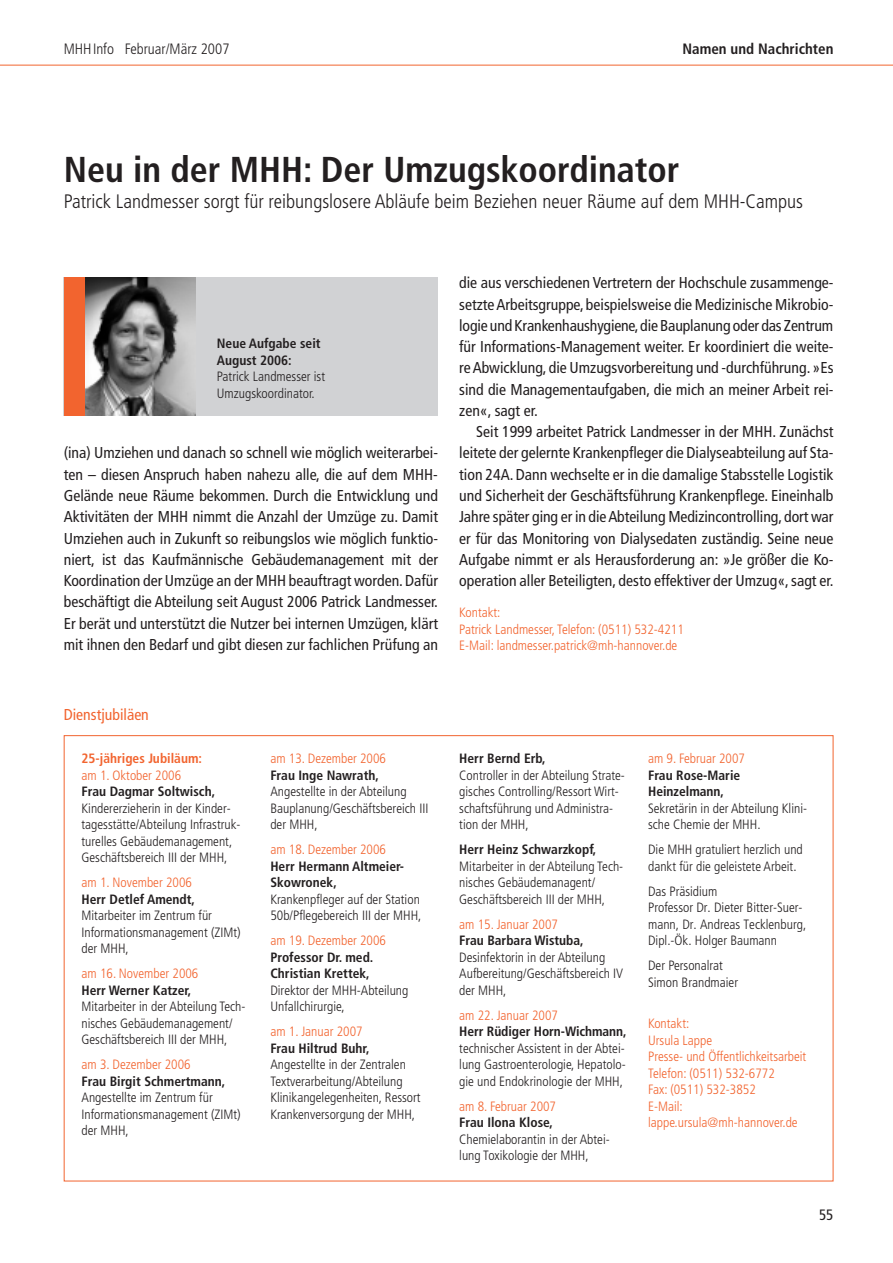
<style>
.page{position:relative;width:893px;height:1263px;background:#fff}
.page>*{position:absolute;margin:0;border:0;box-sizing:border-box;transform-origin:0 0}
.t1{font:700 condensed 36px "Frutiger LT Std";color:#231f20}
.t2{font:300 condensed 19.5px "Frutiger LT Std";color:#231f20}
.t3{font:condensed 15.75px/21.3px "Frutiger";color:#231f20;text-align:justify}
.t4{font:condensed 15.75px "Frutiger";color:#f2642f}
.t5{font:300 condensed 15px "Frutiger LT Std";color:#231f20}
.t6{font:700 condensed 15px "Frutiger LT Std";color:#231f20}
.t7{font:condensed 15px "Frutiger";color:#231f20}
.t8{font:300 condensed 13.5px/16.5px "Frutiger LT Std";color:#231f20}
.t9{font:300 condensed 13.5px/16.5px "Frutiger LT Std";color:#f2642f}
.t10{font:700 condensed 13.5px/16.5px "Frutiger LT Std";color:#231f20}
.t11{font:700 condensed 13.5px "Frutiger LT Std";color:#f2642f}
</style>
<div class="page">
<hr style="left:0;top:1011px;width:1px;height:252px;background:#f2642f">
<hr style="left:0;top:65px;width:892px;height:1px;background:#f2642f">
<div style="left:64px;top:278px;width:374px;height:138px;background:#d1d2d4"></div>
<div style="left:64px;top:278px;width:110px;height:138px;background:#f2642f"></div>
<img style="left:85px;top:278px;width:111px;height:138px">
<p class="t5" style="left:64px;top:43px;width:167px">MHHInfo Februar/März 2007</p>
<p class="t6" style="left:683px;top:43px;width:152px">Namen und Nachrichten</p>
<h1 class="t1" style="left:64px;top:155px;width:617px">Neu in der MHH: Der Umzugskoordinator</h1>
<p class="t2" style="left:64px;top:194px;width:741px">Patrick Landmesser sorgt für reibungslosere Abläufe beim Beziehen neuer Räume auf dem MHH-Campus</p>
<p class="t10" style="left:217px;top:336px;width:105px">Neue Aufgabe seit<br>August 2006:</p>
<p class="t8" style="left:217px;top:369px;width:110px">Patrick Landmesser ist<br>Umzugskoordinator.</p>
<p class="t3" style="left:64px;top:444px;width:376px">(ina) Umziehen und danach so schnell wie möglich weiterarbei&shy;ten – diesen Anspruch haben nahezu alle, die auf dem MHH-Gelände neue Räume bekommen. Durch die Entwicklung und Aktivitäten der MHH nimmt die Anzahl der Umzüge zu. Damit Umziehen auch in Zukunft so reibungslos wie möglich funktio&shy;niert, ist das Kaufmännische Gebäudemanagement mit der Koordination der Umzüge an der MHH beauftragt worden. Dafür beschäftigt die Abteilung seit August 2006 Patrick Landmesser.<br>Er berät und unterstützt die Nutzer bei internen Umzügen, klärt mit ihnen den Bedarf und gibt diesen zur fachlichen Prüfung an</p>
<p class="t3" style="left:459px;top:273px;width:376px">die aus verschiedenen Vertretern der Hochschule zusammenge&shy;setzte Arbeitsgruppe, beispielsweise die Medizinische Mikrobio&shy;logie und Krankenhaushygiene,die Bauplanung oder das Zentrum für Informations-Management weiter. Er koordiniert die weite&shy;re Abwicklung, die Umzugsvorbereitung und -durchführung. »Es sind die Managementaufgaben, die mich an meiner Arbeit rei&shy;zen«, sagt er.</p>
<p class="t3" style="left:459px;top:422px;width:376px;text-indent:17px">Seit 1999 arbeitet Patrick Landmesser in der MHH. Zunächst leitete der gelernte Krankenpfleger die Dialyseabteilung auf Sta&shy;tion 24A. Dann wechselte er in die damalige Stabsstelle Logistik und Sicherheit der Geschäftsführung Krankenpflege. Eineinhalb Jahre später ging er in die Abteilung Medizincontrolling, dort war er für das Monitoring von Dialysedaten zuständig. Seine neue Aufgabe nimmt er als Herausforderung an: »Je größer die Ko&shy;operation aller Beteiligten, desto effektiver der Umzug«, sagt er.</p>
<p class="t9" style="left:459px;top:605px;width:226px">Kontakt:<br>Patrick Landmesser, Telefon: (0511) 532-4211<br>E-Mail: landmesser.patrick@mh-hannover.de</p>
<p class="t4" style="left:64px;top:709px;width:87px">Dienstjubiläen</p>
<p class="t11" style="left:82px;top:753px;width:122px">25-jähriges Jubiläum:</p>
<p class="t9" style="left:82px;top:768px;width:101px">am 1. Oktober 2006</p>
<p class="t10" style="left:82px;top:784px;width:135px">Frau Dagmar Soltwisch,</p>
<p class="t8" style="left:82px;top:801px;width:161px">Kindererzieherin in der Kinder&shy;tagesstätte/Abteilung Infrastruk&shy;turelles Gebäudemanagement, Geschäftsbereich III der MHH,</p>
<p class="t9" style="left:82px;top:875px;width:112px">am 1. November 2006</p>
<p class="t10" style="left:82px;top:892px;width:115px">Herr Detlef Amendt,</p>
<p class="t8" style="left:82px;top:908px;width:161px">Mitarbeiter im Zentrum für<br>Informationsmanagement (ZIMt) der MHH,</p>
<p class="t9" style="left:82px;top:966px;width:118px">am 16. November 2006</p>
<p class="t10" style="left:82px;top:983px;width:111px">Herr Werner Katzer,</p>
<p class="t8" style="left:82px;top:999px;width:166px">Mitarbeiter in der Abteilung Tech&shy;nisches Gebäudemanagement/<br>Geschäftsbereich III der MHH,</p>
<p class="t9" style="left:82px;top:1057px;width:111px">am 3. Dezember 2006</p>
<p class="t10" style="left:82px;top:1074px;width:145px">Frau Birgit Schmertmann,</p>
<p class="t8" style="left:82px;top:1090px;width:161px">Angestellte im Zentrum für<br>Informationsmanagement (ZIMt) der MHH,</p>
<p class="t9" style="left:270px;top:751px;width:117px">am 13. Dezember 2006</p>
<p class="t10" style="left:270px;top:768px;width:110px">Frau Inge Nawrath,</p>
<p class="t8" style="left:270px;top:784px;width:159px">Angestellte in der Abteilung<br>Bauplanung/Geschäftsbereich III der MHH,</p>
<p class="t9" style="left:270px;top:842px;width:117px">am 18. Dezember 2006</p>
<p class="t10" style="left:270px;top:859px;width:135px">Herr Hermann Altmeier-<br>Skowronek,</p>
<p class="t8" style="left:270px;top:892px;width:153px">Krankenpfleger auf der Station<br>50b/Pflegebereich III der MHH,</p>
<p class="t9" style="left:270px;top:933px;width:117px">am 19. Dezember 2006</p>
<p class="t10" style="left:270px;top:950px;width:105px">Professor Dr. med.<br>Christian Krettek,</p>
<p class="t8" style="left:270px;top:983px;width:140px">Direktor der MHH-Abteilung<br>Unfallchirurgie,</p>
<p class="t9" style="left:270px;top:1024px;width:94px">am 1. Januar 2007</p>
<p class="t10" style="left:270px;top:1041px;width:101px">Frau Hiltrud Buhr,</p>
<p class="t8" style="left:270px;top:1057px;width:152px">Angestellte in der Zentralen<br>Textverarbeitung/Abteilung<br>Klinikangelegenheiten, Ressort<br>Krankenversorgung der MHH,</p>
<p class="t10" style="left:459px;top:751px;width:88px">Herr Bernd Erb,</p>
<p class="t8" style="left:459px;top:768px;width:167px">Controller in der Abteilung Strate&shy;gisches Controlling/Ressort Wirt&shy;schaftsführung und Administra&shy;tion der MHH,</p>
<p class="t10" style="left:459px;top:842px;width:139px">Herr Heinz Schwarzkopf,</p>
<p class="t8" style="left:459px;top:859px;width:166px">Mitarbeiter in der Abteilung Tech&shy;nisches Gebäudemanagent/<br>Geschäftsbereich III der MHH,</p>
<p class="t9" style="left:459px;top:917px;width:100px">am 15. Januar 2007</p>
<p class="t10" style="left:459px;top:933px;width:126px">Frau Barbara Wistuba,</p>
<p class="t8" style="left:459px;top:950px;width:165px">Desinfektorin in der Abteilung<br>Aufbereitung/Geschäftsbereich IV der MHH,</p>
<p class="t9" style="left:459px;top:1008px;width:100px">am 22. Januar 2007</p>
<p class="t10" style="left:459px;top:1024px;width:169px">Herr Rüdiger Horn-Wichmann,</p>
<p class="t8" style="left:459px;top:1041px;width:168px;text-align:justify">technischer Assistent in der Abtei&shy;lung Gastroenterologie, Hepatolo&shy;gie und Endokrinologie der MHH,</p>
<p class="t9" style="left:459px;top:1099px;width:98px">am 8. Februar 2007</p>
<p class="t10" style="left:459px;top:1115px;width:95px">Frau Ilona Klose,</p>
<p class="t8" style="left:459px;top:1132px;width:152px">Chemielaborantin in der Abtei&shy;lung Toxikologie der MHH,</p>
<p class="t9" style="left:648px;top:751px;width:98px">am 9. Februar 2007</p>
<p class="t10" style="left:648px;top:768px;width:94px">Frau Rose-Marie<br>Heinzelmann,</p>
<p class="t8" style="left:648px;top:801px;width:161px">Sekretärin in der Abteilung Klini&shy;sche Chemie der MHH.</p>
<p class="t8" style="left:648px;top:842px;width:156px">Die MHH gratuliert herzlich und dankt für die geleistete Arbeit.</p>
<p class="t8" style="left:648px;top:884px;width:160px">Das Präsidium<br>Professor Dr. Dieter Bitter-Suer&shy;mann, Dr. Andreas Tecklenburg,<br>Dipl.-Ök. Holger Baumann</p>
<p class="t8" style="left:648px;top:958px;width:91px">Der Personalrat<br>Simon Brandmaier</p>
<p class="t9" style="left:648px;top:1016px;width:160px">Kontakt:<br>Ursula Lappe<br>Presse- und Öffentlichkeitsarbeit<br>Telefon: (0511) 532-6772<br>Fax: (0511) 532-3852<br>E-Mail: lappe.ursula@mh-hannover.de</p>
<p class="t7" style="left:819px;top:1209px;width:16px">55</p>
</div>
